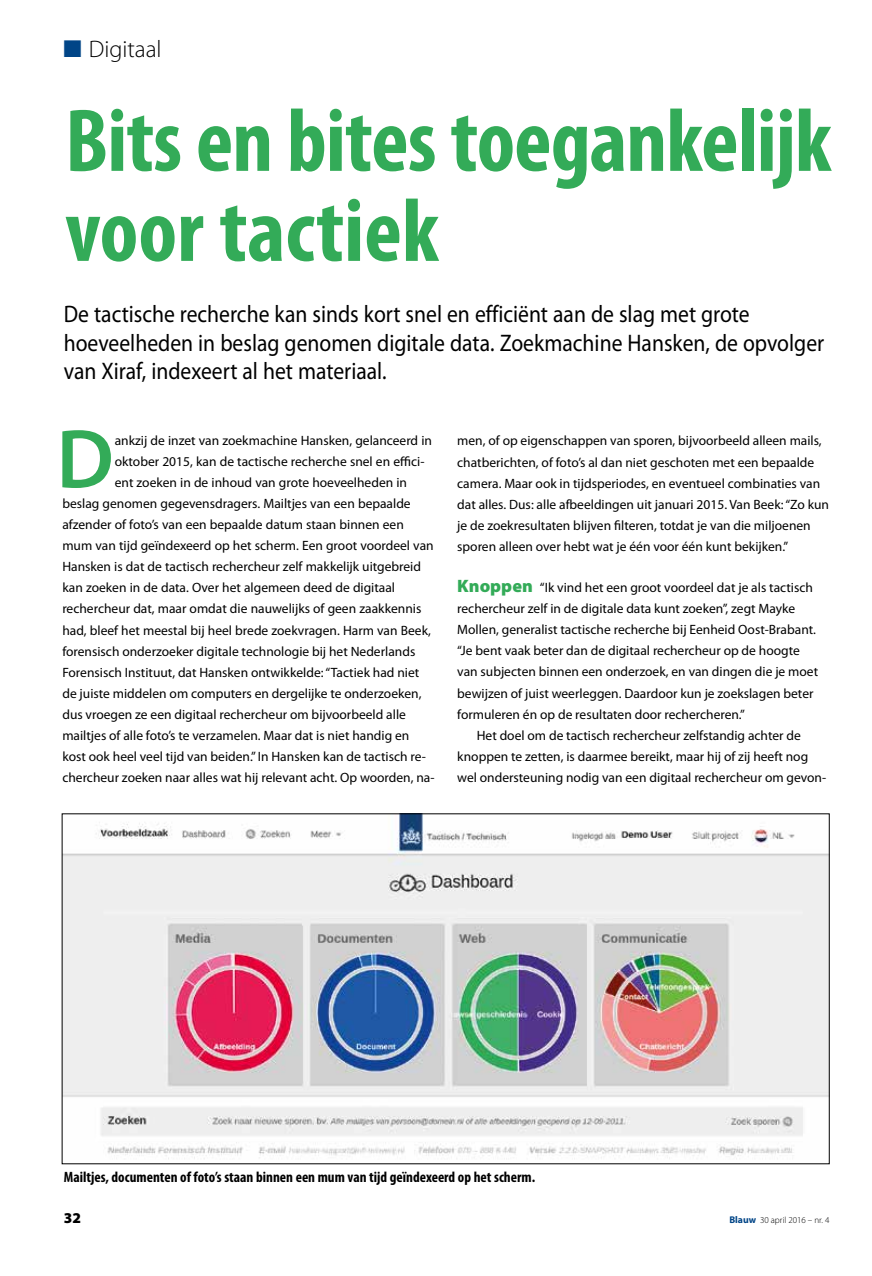
<style>
.page{position:relative;width:872px;height:1276px;background:#fff}
.page>*{position:absolute;margin:0;border:0;box-sizing:border-box;transform-origin:0 0}
.t1{font:700 condensed 90px/90px "Myriad Pro";letter-spacing:-.01em;color:#33ab58}
.t2{font:600 84.3px "Myriad Pro";color:#33ab58}
.t3{font:24px/28.8px "Myriad Pro";color:#000;scale:.9 1}
.t4{font:300 24px "Myriad Pro";color:#000}
.t5{font:700 condensed 15px "Myriad Pro";color:#000}
.t6{font:900 15px "Myriad Pro";color:#000}
.t7{font:13.5px/21px "Myriad Pro";color:#000}
.t8{font:300 9px "Myriad Pro";color:#000}
.s1{color:#004587}
.s2{font-weight:900;font-size:18px;color:#33ab58}
.s3{font-weight:700;font-size:9.75px;color:#004587}
</style>
<div class="page">
<img style="left:64px;top:815px;width:763px;height:344px">
<h3 class="t4" style="left:63px;top:35px;width:100px"><span class="s1">■</span> Digitaal</h3>
<h1 class="t1" style="left:65px;top:97px;width:768px">Bits en bites toegankelijk voor tactiek</h1>
<h3 class="t3" style="left:64px;top:299px;width:846px">De tactische recherche kan sinds kort snel en efficiënt aan de slag met grote hoeveelheden in beslag genomen digitale data. Zoekmachine Hansken, de opvolger van Xiraf, indexeert al het materiaal.</h3>
<h2 class="t2" style="left:56px;top:412px;width:59px">D</h2>
<p class="t7" style="left:115px;top:430px;width:319px">ankzij de inzet van zoekmachine Hansken, gelanceerd in</p>
<p class="t7" style="left:115px;top:451px;width:311px">oktober 2015, kan de tactische recherche snel en effici-</p>
<p class="t7" style="left:115px;top:472px;width:294px">ënt zoeken in de inhoud van grote hoeveelheden in</p>
<p class="t7" style="left:62px;top:493px;width:350px">beslag genomen gegevensdragers. Mailtjes van een bepaalde</p>
<p class="t7" style="left:62px;top:514px;width:343px">afzender of foto’s van een bepaalde datum staan binnen een</p>
<p class="t7" style="left:62px;top:535px;width:373px">mum van tijd geïndexeerd op het scherm. Een groot voordeel van</p>
<p class="t7" style="left:62px;top:556px;width:360px">Hansken is dat de tactisch rechercheur zelf makkelijk uitgebreid</p>
<p class="t7" style="left:62px;top:577px;width:334px">kan zoeken in de data. Over het algemeen deed de digitaal</p>
<p class="t7" style="left:62px;top:598px;width:360px">rechercheur dat, maar omdat die nauwelijks of geen zaakkennis</p>
<p class="t7" style="left:62px;top:619px;width:370px">had, bleef het meestal bij heel brede zoekvragen. Harm van Beek,</p>
<p class="t7" style="left:62px;top:640px;width:354px">forensisch onderzoeker digitale technologie bij het Nederlands</p>
<p class="t7" style="left:62px;top:661px;width:358px">Forensisch Instituut, dat Hansken ontwikkelde: “Tactiek had niet</p>
<p class="t7" style="left:62px;top:682px;width:361px">de juiste middelen om computers en dergelijke te onderzoeken,</p>
<p class="t7" style="left:62px;top:703px;width:345px">dus vroegen ze een digitaal rechercheur om bijvoorbeeld alle</p>
<p class="t7" style="left:62px;top:724px;width:348px">mailtjes of alle foto’s te verzamelen. Maar dat is niet handig en</p>
<p class="t7" style="left:62px;top:745px;width:365px">kost ook heel veel tijd van beiden.” In Hansken kan de tactisch re-</p>
<p class="t7" style="left:62px;top:766px;width:374px">chercheur zoeken naar alles wat hij relevant acht. Op woorden, na-</p>
<p class="t7" style="left:457px;top:430px;width:373px">men, of op eigenschappen van sporen, bijvoorbeeld alleen mails, chatberichten, of foto’s al dan niet geschoten met een bepaalde camera. Maar ook in tijdsperiodes, en eventueel combinaties van dat alles. Dus: alle afbeeldingen uit januari 2015. Van Beek: “Zo kun je de zoekresultaten blijven filteren, totdat je van die miljoenen sporen alleen over hebt wat je één voor één kunt bekijken.”</p>
<p class="t7" style="left:457px;top:577px;width:362px"><span class="s2">Knoppen</span> “Ik vind het een groot voordeel dat je als tactisch rechercheur zelf in de digitale data kunt zoeken”, zegt Mayke Mollen, generalist tactische recherche bij Eenheid Oost-Brabant. “Je bent vaak beter dan de digitaal rechercheur op de hoogte van subjecten binnen een onderzoek, en van dingen die je moet bewijzen of juist weerleggen. Daardoor kun je zoekslagen beter formuleren én op de resultaten door rechercheren.”</p>
<p class="t7" style="left:457px;top:724px;width:370px;text-indent:19px">Het doel om de tactisch rechercheur zelfstandig achter de knoppen te zetten, is daarmee bereikt, maar hij of zij heeft nog wel ondersteuning nodig van een digitaal rechercheur om gevon-</p>
<p class="t5" style="left:64px;top:1169px;width:473px">Mailtjes, documenten of foto’s staan binnen een mum van tijd geïndexeerd op het scherm.</p>
<p class="t6" style="left:64px;top:1207px;width:19px">32</p>
<p class="t8" style="left:729px;top:1214px;width:102px"><span class="s3">Blauw</span> 30 april 2016 – nr. 4</p>
</div>
